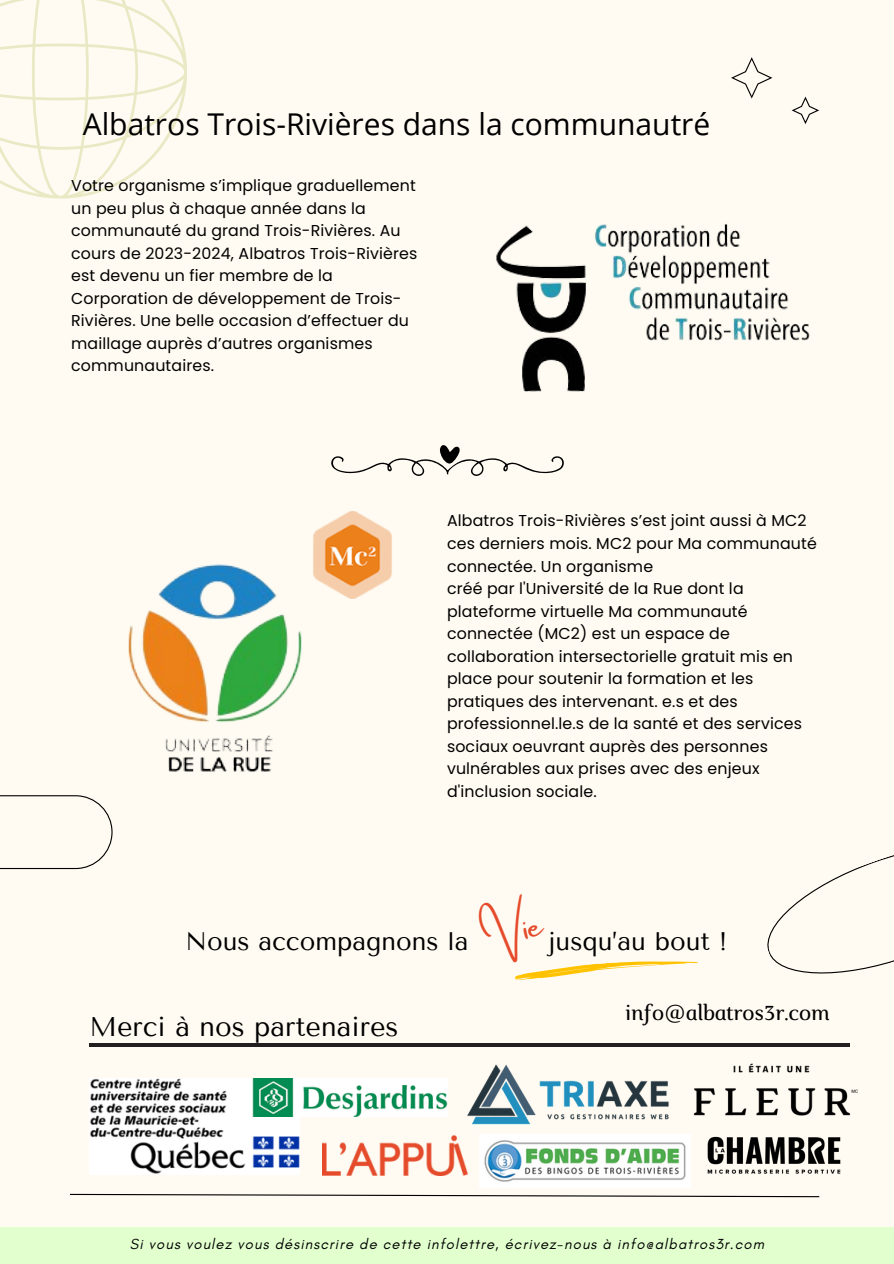
<style>
.page{position:relative;width:894px;height:1264px;background:#fff}
.page>*{position:absolute;margin:0;border:0;box-sizing:border-box;transform-origin:0 0}
.t1{font:30px "Open Sans";color:#000}
.t2{font:27px "Tenor Sans";color:#000}
.t3{font:25.35px "Tenor Sans";color:#000}
.t4{font:italic 21.9px "Marta";color:#000}
.t5{font:15.75px/22.5px "Poppins";letter-spacing:.01em;color:#000}
.t6{font:italic 14.85px "Glacial Indifference";letter-spacing:.07em;color:#000}
</style>
<div class="page">
<div style="left:0;top:0;width:893px;height:1263px;background:#fffbf2"></div>
<svg style="left:70px;top:1193px;width:750px;height:4px"></svg>
<svg style="left:791px;top:97px;width:28px;height:27px"></svg>
<svg style="left:731px;top:57px;width:41px;height:42px"></svg>
<svg style="left:0;top:795px;width:112px;height:74px"></svg>
<svg style="left:767px;top:855px;width:126px;height:119px"></svg>
<img style="left:89px;top:1078px;width:211px;height:96px">
<img style="left:322px;top:1135px;width:146px;height:40px">
<div style="left:0;top:1226px;width:893px;height:37px;background:#e2ffce"></div>
<hr style="left:89px;top:1043px;width:760px;height:3px;background:#231f20">
<img style="left:252px;top:1078px;width:195px;height:38px">
<img style="left:707px;top:1136px;width:134px;height:38px">
<img style="left:479px;top:1134px;width:211px;height:53px">
<img style="left:668px;top:1044px;width:190px;height:72px">
<img style="left:467px;top:1057px;width:209px;height:68px">
<img style="left:496px;top:224px;width:314px;height:168px">
<img style="left:328px;top:512px;width:64px;height:85px">
<img style="left:71px;top:524px;width:287px;height:287px">
<svg style="left:331px;top:445px;width:233px;height:31px"></svg>
<svg style="left:0;top:0;width:187px;height:199px"></svg>
<svg style="left:515px;top:961px;width:183px;height:19px"></svg>
<p class="t1" style="left:83px;top:103px;width:629px">Albatros Trois-Rivières dans la communautré</p>
<p class="t5" style="left:71px;top:174px;width:347px">Votre organisme s’implique graduellement un peu plus à chaque année dans la communauté du grand Trois-Rivières. Au cours de 2023-2024, Albatros Trois-Rivières est devenu un fier membre de la Corporation de développement de Trois-Rivières. Une belle occasion d’effectuer du maillage auprès d’autres organismes communautaires.</p>
<p class="t5" style="left:447px;top:509px;width:371px">Albatros Trois-Rivières s’est joint aussi à MC2 ces derniers mois. MC2 pour Ma communauté connectée. Un organisme</p>
<p class="t5" style="left:447px;top:577px;width:356px">créé par l'Université de la Rue dont la plateforme virtuelle Ma communauté connectée (MC2) est un espace de collaboration intersectorielle gratuit mis en place pour soutenir la formation et les pratiques des intervenant. e.s et des professionnel.le.s de la santé et des services sociaux oeuvrant auprès des personnes vulnérables aux prises avec des enjeux d'inclusion sociale.</p>
<h3 class="t3" style="left:185px;top:926px;width:284px">Nous accompagnons la</h3>
<h3 class="t3" style="left:548px;top:926px;width:181px">jusqu’au bout !</h3>
<p class="t2" style="left:89px;top:1010px;width:310px">Merci à nos partenaires</p>
<p class="t4" style="left:625px;top:1004px;width:206px">info@albatros3r.com</p>
<p class="t6" style="left:130px;top:1234px;width:635px">Si vous voulez vous désinscrire de cette infolettre, écrivez-nous à info@albatros3r.com</p>
</div>
